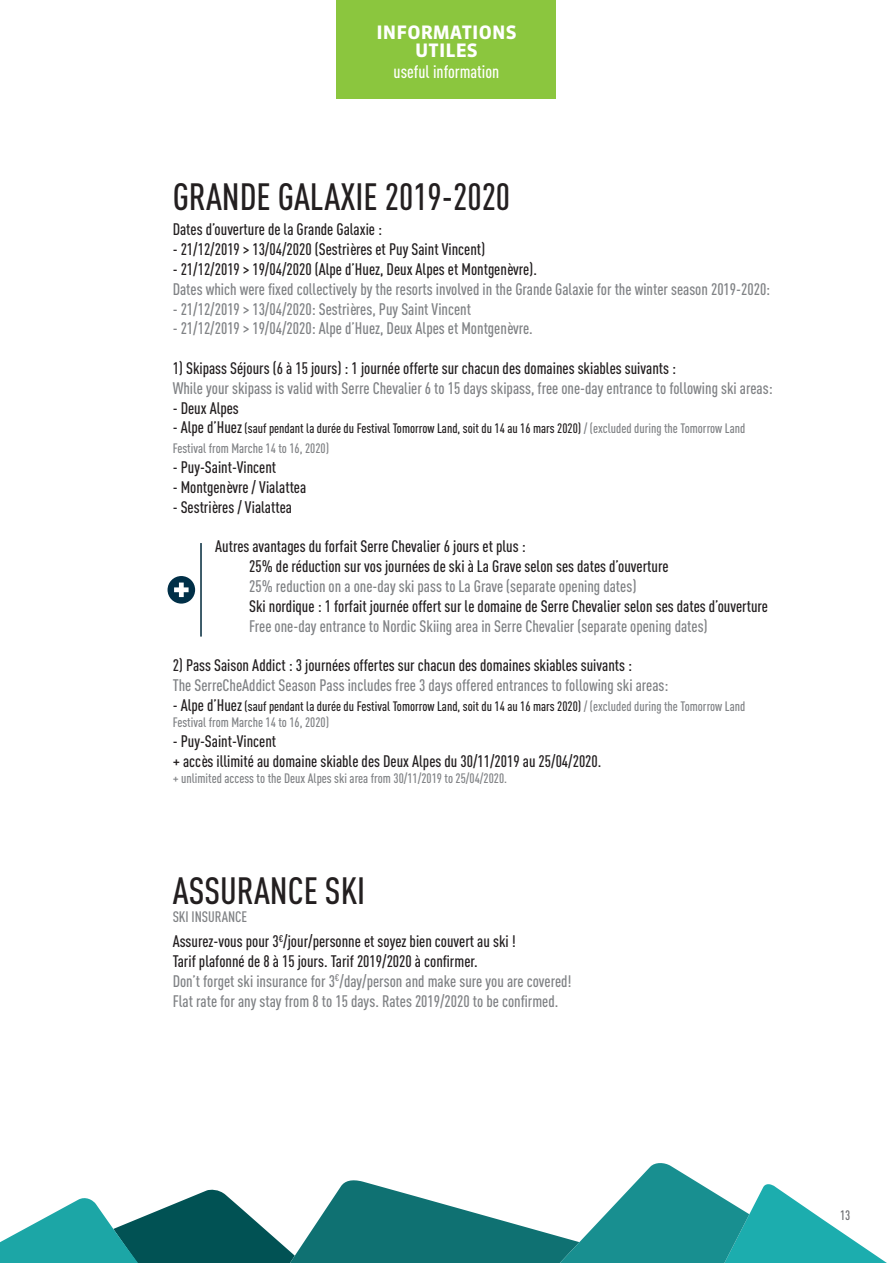
<style>
.page{position:relative;width:893px;height:1263px;background:#fff}
.page>*{position:absolute;margin:0;border:0;box-sizing:border-box;transform-origin:0 0}
.t1{font:500 37.5px "DIN Cond";color:#231f20}
.t2{font:700 18.45px/18.5px "Sanuk OT";letter-spacing:.01em;color:#fff;text-align:center}
.t3{font:500 18px "DIN Cond";color:#fff}
.t4{font:500 16.5px "DIN Cond";color:#231f20}
.t5{font:500 16.5px "DIN Cond";color:#808285}
.t6{font:500 15px "DIN Cond";color:#808285}
.t7{font:500 13.5px/19.8px "DIN Cond";color:#231f20}
.t8{font:500 13.5px "DIN Cond";color:#808285}
.t9{font:500 13.5px "DIN Cond";color:#6c6d70}
.s1{font-size:16.5px}
.s2{color:#808285}
</style>
<div class="page">
<svg style="left:639px;top:1163px;width:53px;height:16px"></svg>
<svg style="left:0;top:1179px;width:887px;height:84px"></svg>
<div style="left:336px;top:0;width:220px;height:99px;background:#8bc63e"></div>
<div style="left:168px;top:576px;width:27px;height:28px;background:#002f47;border-radius:50%"></div>
<svg style="left:174px;top:582px;width:15px;height:15px"></svg>
<hr style="left:200px;top:543px;width:2px;height:94px;background:#00293b">
<p class="t2" style="left:376px;top:23px;width:142px">INFORMATIONS<br>UTILES</p>
<p class="t3" style="left:394px;top:61px;width:107px">useful information</p>
<p class="t1" style="left:173px;top:174px;width:339px">GRANDE GALAXIE 2019-2020</p>
<p class="t4" style="left:173px;top:220px;width:211px">Dates d’ouverture de la Grande Galaxie :</p>
<p class="t4" style="left:173px;top:240px;width:314px">- 21/12/2019 &gt; 13/04/2020 (Sestrières et Puy Saint Vincent)</p>
<p class="t4" style="left:173px;top:259px;width:366px">- 21/12/2019 &gt; 19/04/2020 (Alpe d’Huez, Deux Alpes et Montgenèvre).</p>
<p class="t5" style="left:173px;top:279px;width:599px">Dates which were fixed collectively by the resorts involved in the Grande Galaxie for the winter season 2019-2020:</p>
<p class="t5" style="left:173px;top:299px;width:300px">- 21/12/2019 &gt; 13/04/2020: Sestrières, Puy Saint Vincent</p>
<p class="t5" style="left:173px;top:319px;width:362px">- 21/12/2019 &gt; 19/04/2020: Alpe d’Huez, Deux Alpes et Montgenèvre.</p>
<p class="t4" style="left:173px;top:358px;width:505px">1) Skipass Séjours (6 à 15 jours) : 1 journée offerte sur chacun des domaines skiables suivants :</p>
<p class="t5" style="left:173px;top:378px;width:601px">While your skipass is valid with Serre Chevalier 6 to 15 days skipass, free one-day entrance to following ski areas:</p>
<p class="t4" style="left:173px;top:398px;width:68px">- Deux Alpes</p>
<p class="t7" style="left:173px;top:418px;width:574px"><span class="s1">- Alpe d’Huez</span> (sauf pendant la durée du Festival Tomorrow Land, soit du 14 au 16 mars 2020) <span class="s2">/ (excluded during the Tomorrow Land<br>Festival from Marche 14 to 16, 2020)</span></p>
<p class="t4" style="left:173px;top:457px;width:105px">- Puy-Saint-Vincent</p>
<p class="t4" style="left:173px;top:477px;width:135px">- Montgenèvre / Vialattea</p>
<p class="t4" style="left:173px;top:497px;width:121px">- Sestrières / Vialattea</p>
<p class="t4" style="left:215px;top:537px;width:312px">Autres avantages du forfait Serre Chevalier 6 jours et plus :</p>
<p class="t4" style="left:249px;top:556px;width:421px">25% de réduction sur vos journées de ski à La Grave selon ses dates d’ouverture</p>
<p class="t5" style="left:249px;top:576px;width:389px">25% reduction on a one-day ski pass to La Grave (separate opening dates)</p>
<p class="t4" style="left:249px;top:596px;width:520px">Ski nordique : 1 forfait journée offert sur le domaine de Serre Chevalier selon ses dates d’ouverture</p>
<p class="t5" style="left:249px;top:616px;width:460px">Free one-day entrance to Nordic Skiing area in Serre Chevalier (separate opening dates)</p>
<p class="t4" style="left:173px;top:655px;width:461px">2) Pass Saison Addict : 3 journées offertes sur chacun des domaines skiables suivants :</p>
<p class="t5" style="left:173px;top:675px;width:497px">The SerreCheAddict Season Pass includes free 3 days offered entrances to following ski areas:</p>
<p class="t7" style="left:173px;top:697px;width:574px;line-height:16.2px"><span class="s1">- Alpe d’Huez</span> (sauf pendant la durée du Festival Tomorrow Land, soit du 14 au 16 mars 2020) <span class="s2">/ (excluded during the Tomorrow Land<br>Festival from Marche 14 to 16, 2020)</span></p>
<p class="t4" style="left:173px;top:731px;width:105px">- Puy-Saint-Vincent</p>
<p class="t4" style="left:173px;top:751px;width:430px">+ accès illimité au domaine skiable des Deux Alpes du 30/11/2019 au 25/04/2020.</p>
<p class="t8" style="left:173px;top:770px;width:336px">+ unlimited access to the Deux Alpes ski area from 30/11/2019 to 25/04/2020.</p>
<p class="t1" style="left:173px;top:868px;width:194px">ASSURANCE SKI</p>
<p class="t6" style="left:173px;top:908px;width:76px">SKI INSURANCE</p>
<p class="t4" style="left:173px;top:931px;width:345px">Assurez-vous pour 3<sup>€</sup>/jour/personne et soyez bien couvert au ski !</p>
<p class="t4" style="left:173px;top:951px;width:307px">Tarif plafonné de 8 à 15 jours. Tarif 2019/2020 à confirmer.</p>
<p class="t5" style="left:173px;top:971px;width:400px">Don’t forget ski insurance for 3<sup>€</sup>/day/person and make sure you are covered!</p>
<p class="t5" style="left:173px;top:991px;width:387px">Flat rate for any stay from 8 to 15 days. Rates 2019/2020 to be confirmed.</p>
<p class="t9" style="left:840px;top:1208px;width:12px">13</p>
</div>
